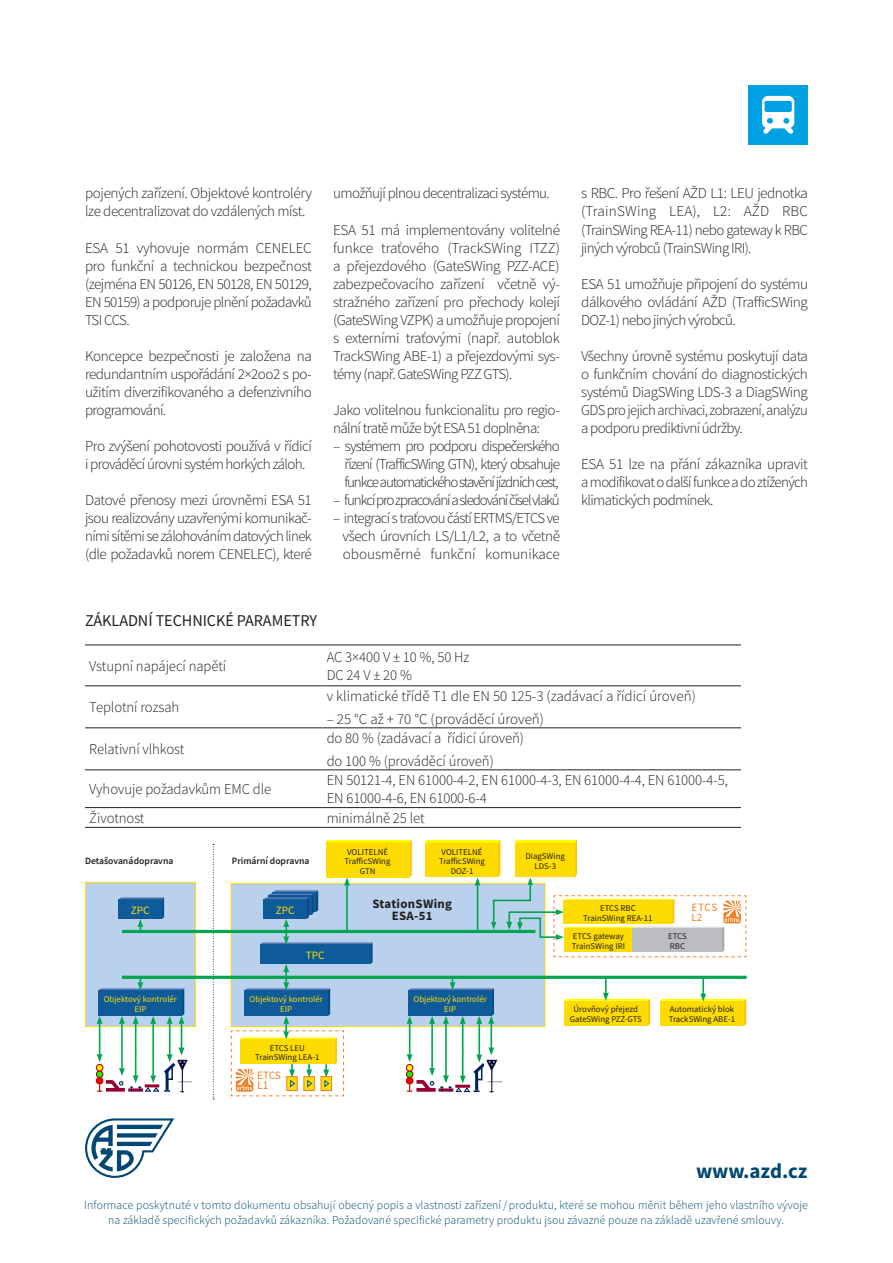
<style>
.page{position:relative;width:893px;height:1263px;background:#fff}
.page>*{position:absolute;margin:0;border:0;box-sizing:border-box;transform-origin:0 0}
.t1{font:700 21px "Source Sans Pro";color:#004871}
.mezititulek{font:16.5px "Source Sans Pro";letter-spacing:-.005em;color:#231f20}
.text{font:300 15px/18px "Source Sans Pro";letter-spacing:-.03em;color:#231f20;text-align:justify}
.text-2{font:300 15px/18px "Source Sans Pro";letter-spacing:-.005em;color:#231f20}
.text-3{font:300 15px "Source Sans Pro";color:#231f20}
.text-4{font:300 15px "Source Sans Pro";letter-spacing:-.075em;color:#231f20}
.t2{font:700 12.75px/12px "Source Sans Pro";letter-spacing:.025em;color:#231f20;text-align:center}
.t3{font:300 12px/15px "Source Sans Pro";letter-spacing:.01em;color:#004871;text-align:center}
.t4{font:11.85px "Source Sans Pro";color:#f48026}
.t5{font:11.25px "Source Sans Pro";color:#f48026}
.t6{font:11.25px "Source Sans Pro";color:#ffdc01}
.t7{font:300 11.25px "Source Sans Pro";letter-spacing:.025em;color:#ffdc01}
.t8{font:600 9.6px "Source Sans Pro";color:#231f20}
.t9{font:8.85px/9.6px "Source Sans Pro";color:#231f20;text-align:center}
.t10{font:8.85px "Source Sans Pro";color:#ffdc01}
</style>
<div class="page">
<div style="left:748px;top:85px;width:60px;height:60px;background:#00a1e3"></div>
<svg style="left:762px;top:96px;width:32px;height:38px"></svg>
<svg style="left:85px;top:1118px;width:89px;height:60px"></svg>
<hr style="left:85px;top:645px;width:237px;height:1px;background:#231f20">
<hr style="left:322px;top:645px;width:419px;height:1px;background:#231f20">
<hr style="left:85px;top:685px;width:237px;height:1px;background:#231f20">
<hr style="left:322px;top:685px;width:419px;height:1px;background:#231f20">
<hr style="left:85px;top:727px;width:237px;height:1px;background:#231f20">
<hr style="left:322px;top:727px;width:419px;height:1px;background:#231f20">
<hr style="left:85px;top:769px;width:237px;height:1px;background:#231f20">
<hr style="left:322px;top:769px;width:419px;height:1px;background:#231f20">
<hr style="left:85px;top:807px;width:237px;height:1px;background:#231f20">
<hr style="left:322px;top:807px;width:419px;height:1px;background:#231f20">
<hr style="left:85px;top:827px;width:237px;height:1px;background:#231f20">
<hr style="left:322px;top:827px;width:419px;height:1px;background:#231f20">
<div style="left:85px;top:882px;width:111px;height:145px;background:#b9d1ec;border:1px solid #ffdc01"></div>
<svg style="left:213px;top:844px;width:1px;height:255px"></svg>
<div style="left:96px;top:1077px;width:7px;height:7px;border:1px solid #bf0000;border-radius:50%"></div>
<div style="left:96px;top:1070px;width:7px;height:8px;border:1px solid #bf0000;border-radius:50%"></div>
<div style="left:96px;top:1064px;width:7px;height:7px;border:1px solid #bf0000;border-radius:50%"></div>
<hr style="left:122px;top:930px;width:413px;height:3px;background:#00a54f">
<hr style="left:122px;top:976px;width:625px;height:3px;background:#00a54f">
<svg style="left:119px;top:897px;width:45px;height:33px"></svg>
<img style="left:184px;top:1059px;width:8px;height:33px">
<svg style="left:97px;top:978px;width:87px;height:115px"></svg>
<svg style="left:231px;top:840px;width:516px;height:257px"></svg>
<p class="text" style="left:85px;top:184px;width:228px">pojených zařízení. Objektové kontroléry lze decentralizovat do vzdálených míst.</p>
<p class="text" style="left:85px;top:239px;width:228px">ESA 51 vyhovuje normám CENELEC pro funkční a technickou bezpečnost (zejména EN 50126, EN 50128, EN 50129, EN 50159) a podporuje plnění požadavků TSI CCS.</p>
<p class="text" style="left:85px;top:347px;width:228px">Koncepce bezpečnosti je založena na redundantním uspořádání 2×2oo2 s po&shy;užitím diverzifikovaného a defenzivního programování.</p>
<p class="text" style="left:85px;top:437px;width:228px">Pro zvýšení pohotovosti používá v řídicí i prováděcí úrovni systém horkých záloh.</p>
<p class="text" style="left:85px;top:491px;width:228px">Datové přenosy mezi úrovněmi ESA 51 jsou realizovány uzavřenými komunikač&shy;ními sítěmi se zálohováním datových linek (dle požadavků norem CENELEC), které</p>
<p class="text" style="left:333px;top:184px;width:218px">umožňují plnou decentralizaci systému.</p>
<p class="text" style="left:333px;top:221px;width:228px">ESA 51 má implementovány volitelné funkce traťového (TrackSWing ITZZ) a přejezdového (GateSWing PZZ-ACE) zabezpečovacího zařízení včetně vý&shy;stražného zařízení pro přechody kolejí (GateSWing VZPK) a umožňuje propojení s externími traťovými (např. autoblok TrackSWing ABE-1) a přejezdovými sys&shy;témy (např. GateSWing PZZ GTS).</p>
<p class="text" style="left:333px;top:401px;width:228px">Jako volitelnou funkcionalitu pro regio&shy;nální tratě může být ESA 51 doplněna:</p>
<p class="text" style="left:344px;top:437px;width:217px;text-indent:-11px">– systémem pro podporu dispečerského řízení (TrafficSWing GTN), který obsahuje funkce automatického stavění jízdních cest,</p>
<p class="text-4" style="left:333px;top:491px;width:228px">– funkcí pro zpracování a sledování čísel vlaků</p>
<p class="text" style="left:343px;top:509px;width:219px;text-indent:-9px">– integrací s traťovou částí ERTMS/ETCS ve všech úrovních LS/L1/L2, a to včetně obousměrné funkční komunikace</p>
<p class="text" style="left:581px;top:184px;width:228px">s RBC. Pro řešení AŽD L1: LEU jednotka (TrainSWing LEA), L2: AŽD RBC (TrainSWing REA-11) nebo gateway k RBC jiných výrobců (TrainSWing IRI).</p>
<p class="text" style="left:581px;top:275px;width:228px">ESA 51 umožňuje připojení do systému dálkového ovládání AŽD (TrafficSWing DOZ-1) nebo jiných výrobců.</p>
<p class="text" style="left:581px;top:347px;width:228px">Všechny úrovně systému poskytují data o funkčním chování do diagnostických systémů DiagSWing LDS-3 a DiagSWing GDS pro jejich archivaci, zobrazení, analýzu a podporu prediktivní údržby.</p>
<p class="text" style="left:581px;top:455px;width:228px">ESA 51 lze na přání zákazníka upravit a modifikovat o další funkce a do ztížených klimatických podmínek.</p>
<p class="mezititulek" style="left:85px;top:610px;width:234px">ZÁKLADNÍ TECHNICKÉ PARAMETRY</p>
<p class="text-2" style="left:89px;top:657px;width:138px">Vstupní napájecí napětí</p>
<p class="text-2" style="left:327px;top:648px;width:144px">AC 3×400 V ± 10 %, 50 Hz<br>DC 24 V ± 20 %</p>
<p class="text-2" style="left:89px;top:698px;width:92px">Teplotní rozsah</p>
<p class="text-3" style="left:327px;top:687px;width:371px">v klimatické třídě T1 dle EN 50 125-3 (zadávací a řídicí úroveň)</p>
<p class="text-3" style="left:327px;top:709px;width:219px">– 25 °C až + 70 °C (prováděcí úroveň)</p>
<p class="text-2" style="left:89px;top:740px;width:97px">Relativní vlhkost</p>
<p class="text-2" style="left:327px;top:729px;width:199px">do 80 % (zadávací a řídicí úroveň)</p>
<p class="text-2" style="left:327px;top:752px;width:169px">do 100 % (prováděcí úroveň)</p>
<p class="text-2" style="left:89px;top:780px;width:184px">Vyhovuje požadavkům EMC dle</p>
<p class="text-2" style="left:327px;top:771px;width:403px">EN 50121-4, EN 61000-4-2, EN 61000-4-3, EN 61000-4-4, EN 61000-4-5,<br>EN 61000-4-6, EN 61000-6-4</p>
<p class="text-2" style="left:89px;top:809px;width:57px">Životnost</p>
<p class="text-2" style="left:327px;top:809px;width:99px">minimálně 25 let</p>
<p class="t8" style="left:85px;top:855px;width:90px">Detašovaná dopravna</p>
<p class="t8" style="left:232px;top:855px;width:79px">Primární dopravna</p>
<p class="t9" style="left:345px;top:847px;width:47px">VOLITELNÉ<br>TrafficSWing<br>GTN</p>
<p class="t9" style="left:439px;top:847px;width:47px">VOLITELNÉ<br>TrafficSWing<br>DOZ-1</p>
<p class="t9" style="left:525px;top:851px;width:41px">DiagSWing<br>LDS-3</p>
<p class="t2" style="left:372px;top:897px;width:81px">StationSWing<br>ESA-51</p>
<p class="t7" style="left:280px;top:898px;width:21px">ZPC</p>
<p class="t7" style="left:276px;top:901px;width:21px">ZPC</p>
<p class="t5" style="left:691px;top:900px;width:27px">ETCS</p>
<p class="t5" style="left:691px;top:910px;width:13px">L2</p>
<p class="t9" style="left:583px;top:903px;width:71px">ETCS RBC<br>TrainSWing REA-11</p>
<p class="t9" style="left:572px;top:931px;width:55px;text-align:left">ETCS gateway<br>TrainSWing IRI</p>
<p class="t9" style="left:668px;top:931px;width:20px;text-align:left">ETCS<br>RBC</p>
<p class="t6" style="left:131px;top:903px;width:20px">ZPC</p>
<p class="t6" style="left:276px;top:903px;width:20px">ZPC</p>
<p class="t6" style="left:306px;top:948px;width:20px">TPC</p>
<p class="t10" style="left:104px;top:993px;width:75px">Objektový kontrolér</p>
<p class="t10" style="left:134px;top:1003px;width:13px">EIP</p>
<p class="t10" style="left:250px;top:993px;width:75px">Objektový kontrolér</p>
<p class="t10" style="left:280px;top:1003px;width:13px">EIP</p>
<p class="t9" style="left:255px;top:1043px;width:66px">ETCS LEU<br>TrainSWing LEA-1</p>
<p class="t5" style="left:257px;top:1068px;width:25px">ETCS</p>
<p class="t4" style="left:257px;top:1078px;width:13px">L1</p>
<p class="t10" style="left:413px;top:993px;width:75px">Objektový kontrolér</p>
<p class="t10" style="left:444px;top:1003px;width:13px">EIP</p>
<p class="t9" style="left:570px;top:1004px;width:74px">Úrovňový přejezd<br>GateSWing PZZ-GTS</p>
<p class="t9" style="left:669px;top:1004px;width:68px;text-align:left">Automatický blok<br>TrackSWing ABE-1</p>
<p class="t1" style="left:696px;top:1157px;width:113px">www.azd.cz</p>
<p class="t3" style="left:84px;top:1198px;width:725px">Informace poskytnuté v tomto dokumentu obsahují obecný popis a vlastnosti zařízení/ produktu, které se mohou měnit během jeho vlastního vývoje na základě specifických požadavků zákazníka. Požadované specifické parametry produktu jsou závazné pouze na základě uzavřené smlouvy.</p>
</div>
